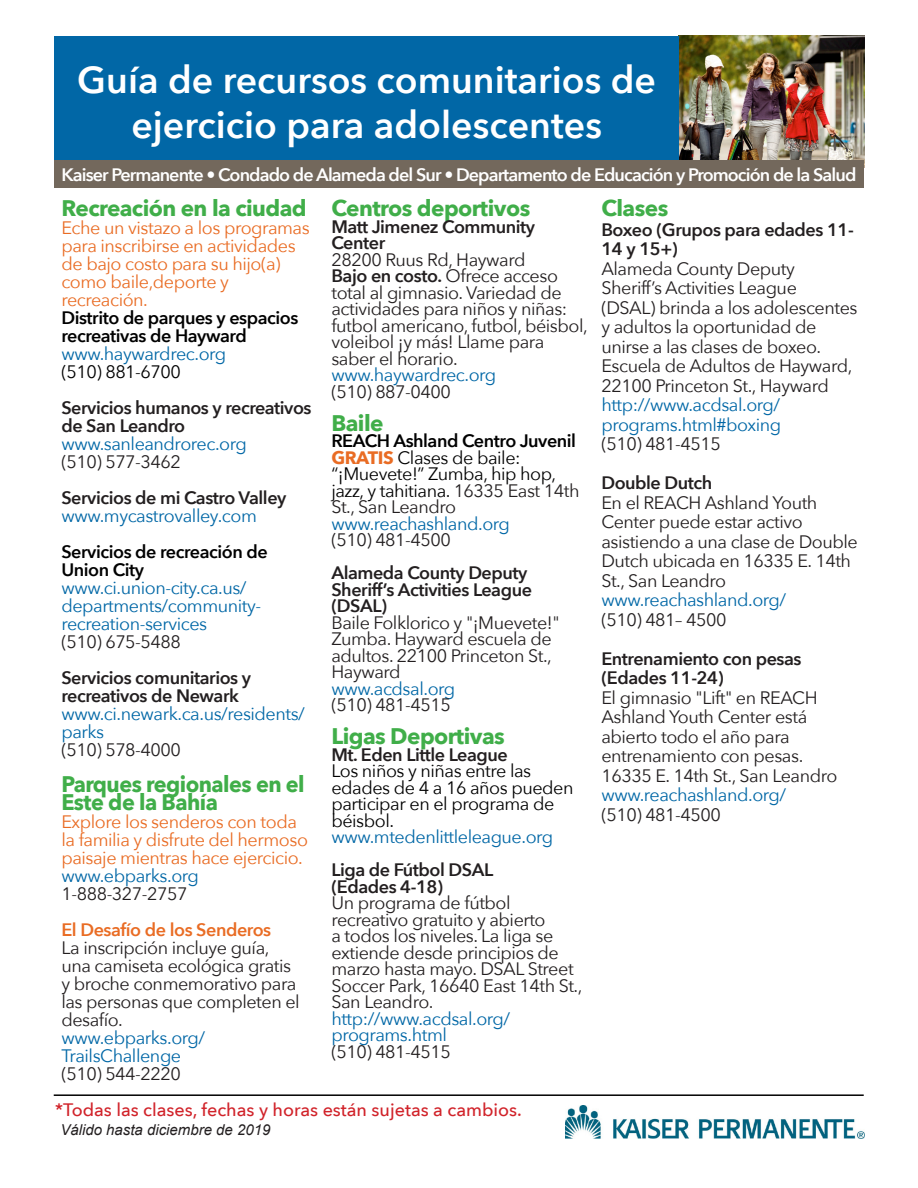
<style>
.page{position:relative;width:918px;height:1188px;background:#fff}
.page>*{position:absolute;margin:0;border:0;box-sizing:border-box;transform-origin:0 0}
.t1{font:600 37.5px "Avenir Next LT Pro";color:#fff}
.t2{font:700 22.5px "Avenir Next LT Pro";letter-spacing:-.025em;color:#40ae49}
.t3{font:700 22.5px/18px "Avenir Next LT Pro";letter-spacing:-.025em;color:#40ae49;scale:.96 1}
.t4{font:18px/16.5px "Avenir Next LT Pro";letter-spacing:-.025em;color:#231f20}
.t5{font:600 18px/18px "Avenir Next LT Pro";letter-spacing:-.025em;color:#231f20}
.t6{font:18px/18px "Avenir Next LT Pro";letter-spacing:-.025em;color:#0167a6}
.t7{font:18px/18px "Avenir Next LT Pro";letter-spacing:-.025em;color:#e96c24}
.t8{font:18px/16.5px "Avenir Next LT Pro";letter-spacing:-.025em;color:#000}
.t9{font:600 18px/18px "Avenir Next LT Pro";letter-spacing:-.025em;color:#000}
.t10{font:600 18px "Avenir Next LT Pro";letter-spacing:-.05em;color:#fff}
.t11{font:500 18px "Avenir Next LT Pro";color:#d1232a}
.t12{font:italic 15px "Arial";color:#231f20}
.s1{font-weight:400;color:#0167a6}
.s2{font-weight:400}
.s3{color:#231f20}
.s4{color:#0167a6}
.s5{font-weight:600;color:#e96c24}
.s6{font-weight:600}
.s7{font-weight:700;color:#e96c24}
</style>
<div class="page">
<hr style="left:54px;top:1094px;width:810px;height:2px;background:#000">
<img style="left:566px;top:1105px;width:298px;height:34px">
<img style="left:679px;top:36px;width:185px;height:124px">
<div style="left:54px;top:36px;width:625px;height:132px;background:#0167a6"></div>
<div style="left:54px;top:160px;width:810px;height:28px;background:#73685c"></div>
<p class="t1" style="left:77px;top:58px;width:580px">Guía de recursos comunitarios de</p>
<p class="t1" style="left:131px;top:103px;width:472px">ejercicio para adolescentes</p>
<p class="t10" style="left:62px;top:164px;width:796px">Kaiser Permanente • Condado de Alameda del Sur • Departamento de Educación y Promoción de la Salud</p>
<p class="t2" style="left:61px;top:195px;width:247px">Recreación en la ciudad</p>
<p class="t7" style="left:61px;top:219px;width:250px">Eche un vistazo a los programas para inscribirse en actividades de bajo costo para su hijo(a) como baile,deporte y recreación.</p>
<p class="t9" style="left:61px;top:309px;width:238px">Distrito de parques y espacios recreativas de Hayward <span class="s1">www.haywardrec.org<br></span><span class="s2">(510) 881-6700</span></p>
<p class="t5" style="left:61px;top:399px;width:252px">Servicios humanos y recreativos de San Leandro <span class="s1">www.sanleandrorec.org<br></span><span class="s2">(510) 577-3462</span></p>
<p class="t5" style="left:61px;top:489px;width:227px">Servicios de mi Castro Valley</p>
<p class="t6" style="left:61px;top:507px;width:197px">www.mycastrovalley.com</p>
<p class="t9" style="left:61px;top:543px;width:208px">Servicios de recreación de<br>Union City</p>
<p class="t6" style="left:61px;top:579px;width:201px">www.ci.union-city.ca.us/ departments/community&shy;recreation-services<br><span class="s3">(510) 675-5488</span></p>
<p class="t5" style="left:61px;top:669px;width:245px">Servicios comunitarios y recreativos de Newark <span class="s1">www.ci.newark.ca.us/residents/ parks<br></span><span class="s2">(510) 578-4000</span></p>
<p class="t3" style="left:61px;top:775px;width:255px">Parques regionales en el<br>Este de la Bahía</p>
<p class="t7" style="left:61px;top:813px;width:248px">Explore los senderos con toda la familia y disfrute del hermoso paisaje mientras hace ejercicio. <span class="s4">www.ebparks.org<br></span><span class="s3">1-888-327-2757</span></p>
<p class="t4" style="left:61px;top:921px;width:240px;line-height:18px"><span class="s5">El Desafío de los Senderos<br></span>La inscripción incluye guía, una camiseta ecológica gratis y broche conmemorativo para las personas que completen el desafío.</p>
<p class="t6" style="left:61px;top:1029px;width:145px">www.ebparks.org/<br>TrailsChallenge</p>
<p class="t4" style="left:61px;top:1066px;width:121px">(510) 544-2220</p>
<p class="t2" style="left:331px;top:195px;width:200px">Centros deportivos</p>
<p class="t5" style="left:331px;top:218px;width:205px;line-height:16.5px">Matt Jimenez Community<br>Center</p>
<p class="t4" style="left:331px;top:251px;width:196px">28200 Ruus Rd, Hayward</p>
<p class="t4" style="left:331px;top:268px;width:258px"><span class="s6">Bajo en costo.</span> Ofrece acceso total al gimnasio. Variedad de actividades para niños y niñas: futbol americano, futbol, béisbol, voleibol ¡y más! Llame para saber el horario. <span class="s4">www.haywardrec.org</span></p>
<p class="t4" style="left:331px;top:383px;width:121px">(510) 887-0400</p>
<p class="t2" style="left:331px;top:409px;width:54px">Baile</p>
<p class="t9" style="left:331px;top:432px;width:246px">REACH Ashland Centro Juvenil</p>
<p class="t8" style="left:331px;top:449px;width:191px"><span class="s7">GRATIS</span> Clases de baile:</p>
<p class="t8" style="left:331px;top:466px;width:250px">“¡Muevete!” Zumba, hip hop, jazz, y tahitiana. <span class="s3">16335 East 14th<br>St., San Leandro </span><span class="s4">www.reachashland.org</span></p>
<p class="t4" style="left:331px;top:532px;width:121px">(510) 481-4500</p>
<p class="t5" style="left:331px;top:565px;width:202px;line-height:16.5px">Alameda County Deputy<br>Sheriff’s Activities League (DSAL)</p>
<p class="t4" style="left:331px;top:614px;width:230px">Baile Folklorico y "¡Muevete!"<br>Zumba. Hayward escuela de adultos. 22100 Princeton St.,<br>Hayward</p>
<p class="t6" style="left:331px;top:680px;width:125px">www.acdsal.org</p>
<p class="t4" style="left:331px;top:697px;width:121px">(510) 481-4515</p>
<p class="t2" style="left:331px;top:723px;width:175px">Ligas Deportivas</p>
<p class="t5" style="left:331px;top:745px;width:178px">Mt. Eden Little League</p>
<p class="t8" style="left:331px;top:763px;width:244px">Los niños y niñas entre las edades de 4 a 16 años pueden participar en el programa de béisbol.</p>
<p class="t6" style="left:331px;top:828px;width:223px">www.mtedenlittleleague.org</p>
<p class="t5" style="left:331px;top:861px;width:163px">Liga de Fútbol DSAL</p>
<p class="t5" style="left:331px;top:877px;width:113px">(Edades 4-18)</p>
<p class="t4" style="left:331px;top:895px;width:253px">Un programa de fútbol recreativo gratuito y abierto<br>a todos los niveles. La liga se extiende desde principios de marzo hasta mayo. DSAL Street<br>Soccer Park, 16640 East 14th St.,</p>
<p class="t4" style="left:331px;top:994px;width:103px">San Leandro.</p>
<p class="t6" style="left:331px;top:1010px;width:180px;line-height:16.5px">http://www.acdsal.org/ programs.html</p>
<p class="t4" style="left:331px;top:1043px;width:121px">(510) 481-4515</p>
<p class="t11" style="left:55px;top:1099px;width:468px">*Todas las clases, fechas y horas están sujetas a cambios.</p>
<p class="t12" style="left:60px;top:1120px;width:212px">Válido hasta diciembre de 2019</p>
<p class="t2" style="left:601px;top:195px;width:68px">Clases</p>
<p class="t5" style="left:601px;top:220px;width:254px;line-height:19.5px">Boxeo (Grupos para edades 11-<br>14 y 15+)</p>
<p class="t4" style="left:601px;top:259px;width:258px;line-height:19.5px">Alameda County Deputy<br>Sheriff’s Activities League<br>(DSAL) brinda a los adolescentes y adultos la oportunidad de unirse a las clases de boxeo.</p>
<p class="t4" style="left:601px;top:356px;width:253px;line-height:19.5px">Escuela de Adultos de Hayward,<br>22100 Princeton St., Hayward</p>
<p class="t6" style="left:601px;top:395px;width:181px;line-height:19.5px">http://www.acdsal.org/ programs.html#boxing</p>
<p class="t4" style="left:601px;top:436px;width:121px">(510) 481-4515</p>
<p class="t5" style="left:601px;top:474px;width:112px">Double Dutch</p>
<p class="t4" style="left:601px;top:493px;width:258px;line-height:19.5px">En el REACH Ashland Youth<br>Center puede estar activo asistiendo a una clase de Double<br>Dutch ubicada en 16335 E. 14th<br>St., San Leandro</p>
<p class="t6" style="left:601px;top:591px;width:186px">www.reachashland.org/</p>
<p class="t4" style="left:601px;top:611px;width:127px">(510) 481– 4500</p>
<p class="t5" style="left:601px;top:649px;width:202px;line-height:19.5px">Entrenamiento con pesas (Edades 11-24)</p>
<p class="t4" style="left:601px;top:688px;width:218px;line-height:19.5px">El gimnasio "Lift" en REACH<br>Ashland Youth Center está abierto todo el año para entrenamiento con pesas.</p>
<p class="t4" style="left:601px;top:767px;width:238px">16335 E. 14th St., San Leandro</p>
<p class="t6" style="left:601px;top:786px;width:186px">www.reachashland.org/</p>
<p class="t4" style="left:601px;top:806px;width:121px">(510) 481-4500</p>
</div>
